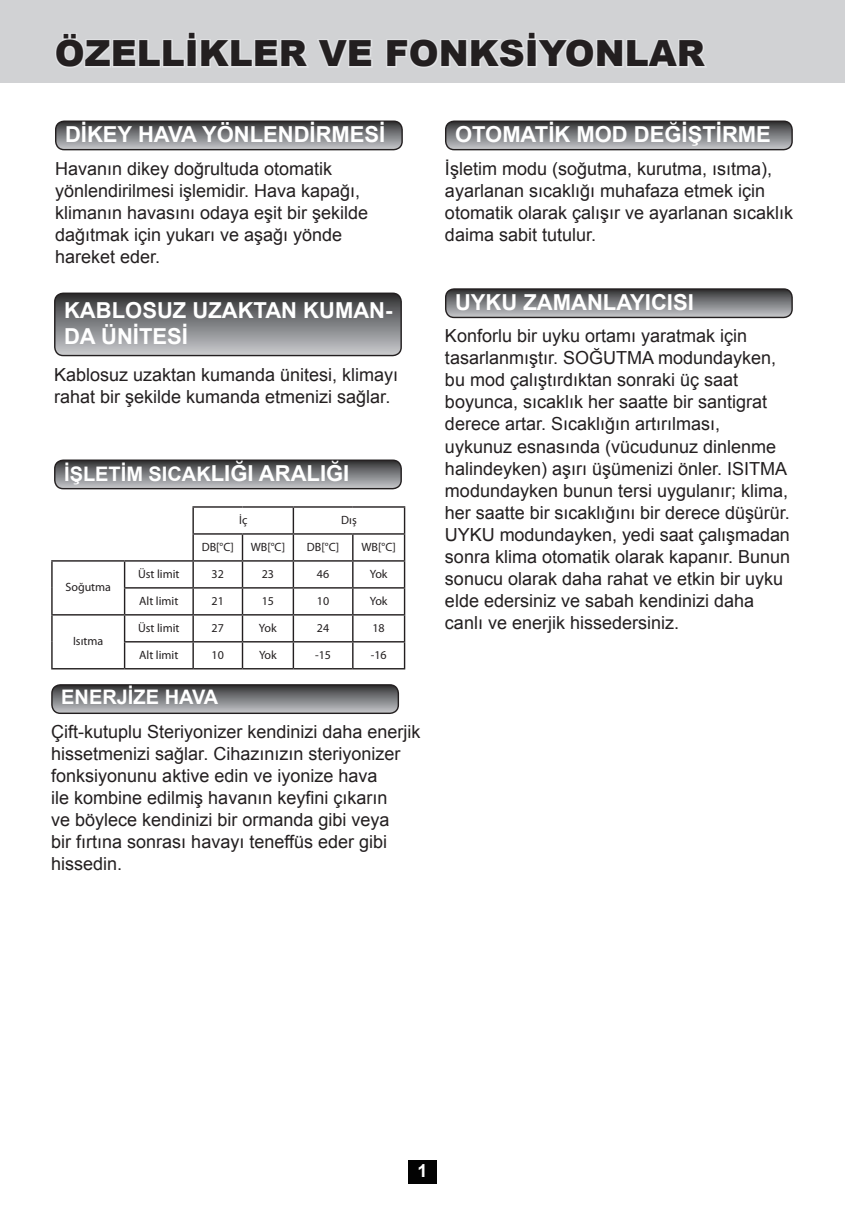
<style>
.page{position:relative;width:845px;height:1225px;background:#fff}
.page>*{position:absolute;margin:0;border:0;box-sizing:border-box;transform-origin:0 0}
.t1{font:900 36px "Arial";color:#231f20}
.t2{font:700 22px/26.4px "Arial";color:#fff}
.t3{font:700 20px "Arial";color:#fff}
.t4{font:18px/22px "Arial";color:#231f20}
.t5{font:700 18px "Arial";color:#fff}
.t6{font:12px "Myriad Pro";color:#231f20}
.s1{font-size:22px}
</style>
<div class="page">
<div style="left:408px;top:1160px;width:29px;height:23px;background:#030303"></div>
<div style="left:0;top:0;width:845px;height:83px;background:#d1d2d4"></div>
<svg style="left:56px;top:122px;width:346px;height:28px;background:#7a7b7e"></svg>
<div style="left:55px;top:120px;width:348px;height:30px;border:1px solid #231f20;border-radius:9px"></div>
<svg style="left:55px;top:294px;width:346px;height:61px;background:#7d7d80"></svg>
<div style="left:54px;top:292px;width:348px;height:64px;border:1px solid #231f20;border-radius:9px"></div>
<svg style="left:55px;top:461px;width:346px;height:27px;background:#7a7b7e"></svg>
<div style="left:54px;top:459px;width:348px;height:30px;border:1px solid #231f20;border-radius:9px"></div>
<svg style="left:446px;top:122px;width:346px;height:28px;background:#7a7b7e"></svg>
<div style="left:445px;top:120px;width:348px;height:30px;border:1px solid #231f20;border-radius:9px"></div>
<svg style="left:446px;top:290px;width:346px;height:27px;background:#7b7c7f"></svg>
<div style="left:445px;top:288px;width:348px;height:30px;border:1px solid #231f20;border-radius:9px"></div>
<hr style="left:51px;top:560px;width:74px;height:1px;background:#231f20">
<hr style="left:51px;top:561px;width:2px;height:27px;background:#231f20">
<hr style="left:51px;top:588px;width:2px;height:26px;background:#231f20">
<hr style="left:125px;top:560px;width:68px;height:1px;background:#231f20">
<hr style="left:192px;top:561px;width:2px;height:26px;background:#231f20">
<hr style="left:124px;top:587px;width:69px;height:1px;background:#231f20">
<hr style="left:193px;top:587px;width:49px;height:1px;background:#231f20">
<hr style="left:192px;top:588px;width:2px;height:26px;background:#231f20">
<hr style="left:242px;top:587px;width:51px;height:1px;background:#231f20">
<hr style="left:293px;top:587px;width:60px;height:1px;background:#231f20">
<hr style="left:353px;top:587px;width:52px;height:1px;background:#231f20">
<hr style="left:51px;top:614px;width:74px;height:1px;background:#231f20">
<hr style="left:51px;top:615px;width:2px;height:27px;background:#231f20">
<hr style="left:51px;top:642px;width:2px;height:26px;background:#231f20">
<hr style="left:125px;top:614px;width:68px;height:1px;background:#231f20">
<hr style="left:193px;top:614px;width:49px;height:1px;background:#231f20">
<hr style="left:192px;top:615px;width:2px;height:26px;background:#231f20">
<hr style="left:242px;top:614px;width:51px;height:1px;background:#231f20">
<hr style="left:293px;top:614px;width:60px;height:1px;background:#231f20">
<hr style="left:353px;top:614px;width:52px;height:1px;background:#231f20">
<hr style="left:124px;top:641px;width:69px;height:1px;background:#231f20">
<svg style="left:124px;top:561px;width:1px;height:107px"></svg>
<hr style="left:193px;top:641px;width:49px;height:1px;background:#231f20">
<hr style="left:192px;top:642px;width:2px;height:26px;background:#231f20">
<hr style="left:242px;top:641px;width:51px;height:1px;background:#231f20">
<hr style="left:293px;top:641px;width:60px;height:1px;background:#231f20">
<hr style="left:353px;top:641px;width:52px;height:1px;background:#231f20">
<hr style="left:192px;top:506px;width:50px;height:2px;background:#231f20">
<hr style="left:192px;top:508px;width:2px;height:25px;background:#231f20">
<hr style="left:242px;top:506px;width:51px;height:2px;background:#231f20">
<hr style="left:293px;top:506px;width:60px;height:2px;background:#231f20">
<hr style="left:353px;top:506px;width:52px;height:2px;background:#231f20">
<hr style="left:192px;top:533px;width:50px;height:1px;background:#231f20">
<hr style="left:192px;top:534px;width:2px;height:26px;background:#231f20">
<hr style="left:242px;top:533px;width:51px;height:1px;background:#231f20">
<svg style="left:242px;top:534px;width:1px;height:134px"></svg>
<hr style="left:293px;top:533px;width:60px;height:1px;background:#231f20">
<svg style="left:293px;top:508px;width:1px;height:160px"></svg>
<hr style="left:353px;top:533px;width:52px;height:1px;background:#231f20">
<svg style="left:352px;top:534px;width:1px;height:134px"></svg>
<svg style="left:404px;top:508px;width:1px;height:160px"></svg>
<hr style="left:193px;top:560px;width:49px;height:1px;background:#231f20">
<hr style="left:242px;top:560px;width:51px;height:1px;background:#231f20">
<hr style="left:293px;top:560px;width:60px;height:1px;background:#231f20">
<hr style="left:353px;top:560px;width:52px;height:1px;background:#231f20">
<hr style="left:51px;top:668px;width:74px;height:1px;background:#231f20">
<hr style="left:125px;top:668px;width:68px;height:1px;background:#231f20">
<hr style="left:193px;top:668px;width:49px;height:1px;background:#231f20">
<hr style="left:242px;top:668px;width:51px;height:1px;background:#231f20">
<hr style="left:293px;top:668px;width:60px;height:1px;background:#231f20">
<hr style="left:353px;top:668px;width:52px;height:1px;background:#231f20">
<svg style="left:52px;top:685px;width:346px;height:28px;background:#7c7d80"></svg>
<div style="left:51px;top:684px;width:348px;height:30px;border:1px solid #231f20;border-radius:9px"></div>
<svg style="left:55px;top:32px;width:318px;height:36px"></svg>
<svg style="left:386px;top:32px;width:321px;height:36px"></svg>
<h1 class="t1" style="left:55px;top:27px;width:651px">ÖZELLİKLER VE FONKSİYONLAR</h1>
<p class="t2" style="left:65px;top:122px;width:322px">DİKEY HAVA YÖNLENDİRMESİ</p>
<p class="t4" style="left:55px;top:157px;width:315px">Havanın dikey doğrultuda otomatik yönlendirilmesi işlemidir. Hava kapağı, klimanın havasını odaya eşit bir şekilde dağıtmak için yukarı ve aşağı yönde hareket eder.</p>
<p class="t2" style="left:64px;top:297px;width:330px">KABLOSUZ UZAKTAN KUMAN-<br>DA ÜNİTESİ</p>
<p class="t4" style="left:54px;top:363px;width:346px">Kablosuz uzaktan kumanda ünitesi, klimayı rahat bir şekilde kumanda etmenizi sağlar.</p>
<p class="t3" style="left:64px;top:460px;width:287px">İŞLETİM SICAK<span class="s1">LIĞI ARALIĞI</span></p>
<p class="t6" style="left:239px;top:513px;width:10px">İç</p>
<p class="t6" style="left:341px;top:513px;width:17px">Dış</p>
<p class="t6" style="left:65px;top:581px;width:47px">Soğutma</p>
<p class="t6" style="left:202px;top:540px;width:34px">DB[°C]</p>
<p class="t6" style="left:251px;top:540px;width:36px">WB[°C]</p>
<p class="t6" style="left:307px;top:540px;width:34px">DB[°C]</p>
<p class="t6" style="left:361px;top:540px;width:36px">WB[°C]</p>
<p class="t6" style="left:138px;top:567px;width:43px">Üst limit</p>
<p class="t6" style="left:212px;top:567px;width:14px">32</p>
<p class="t6" style="left:262px;top:567px;width:14px">23</p>
<p class="t6" style="left:317px;top:567px;width:14px">46</p>
<p class="t6" style="left:370px;top:567px;width:19px">Yok</p>
<p class="t6" style="left:139px;top:594px;width:41px">Alt limit</p>
<p class="t6" style="left:212px;top:594px;width:14px">21</p>
<p class="t6" style="left:262px;top:594px;width:14px">15</p>
<p class="t6" style="left:317px;top:594px;width:14px">10</p>
<p class="t6" style="left:370px;top:594px;width:19px">Yok</p>
<p class="t6" style="left:138px;top:621px;width:43px">Üst limit</p>
<p class="t6" style="left:212px;top:621px;width:14px">27</p>
<p class="t6" style="left:259px;top:621px;width:19px">Yok</p>
<p class="t6" style="left:317px;top:621px;width:14px">24</p>
<p class="t6" style="left:372px;top:621px;width:14px">18</p>
<p class="t6" style="left:139px;top:648px;width:41px">Alt limit</p>
<p class="t6" style="left:212px;top:648px;width:14px">10</p>
<p class="t6" style="left:259px;top:648px;width:19px">Yok</p>
<p class="t6" style="left:315px;top:648px;width:17px">-15</p>
<p class="t6" style="left:371px;top:648px;width:17px">-16</p>
<p class="t3" style="left:61px;top:684px;width:159px">ENERJİZE HAVA</p>
<p class="t4" style="left:51px;top:721px;width:371px">Çift-kutuplu Steriyonizer kendinizi daha enerjik hissetmenizi sağlar. Cihazınızın steriyonizer fonksiyonunu aktive edin ve iyonize hava<br>ile kombine edilmiş havanın keyfini çıkarın<br>ve böylece kendinizi bir ormanda gibi veya<br>bir fırtına sonrası havayı teneffüs eder gibi hissedin.</p>
<p class="t6" style="left:73px;top:635px;width:32px">Isıtma</p>
<p class="t2" style="left:455px;top:122px;width:317px">OTOMATİK MOD DEĞİŞTİRME</p>
<p class="t4" style="left:445px;top:157px;width:350px">İşletim modu (soğutma, kurutma, ısıtma), ayarlanan sıcaklığı muhafaza etmek için otomatik olarak çalışır ve ayarlanan sıcaklık daima sabit tutulur.</p>
<p class="t2" style="left:455px;top:290px;width:240px">UYKU ZAMANLAYICISI</p>
<p class="t4" style="left:445px;top:325px;width:346px">Konforlu bir uyku ortamı yaratmak için tasarlanmıştır. SOĞUTMA modundayken, bu mod çalıştırdıktan sonraki üç saat boyunca, sıcaklık her saatte bir santigrat derece artar. Sıcaklığın artırılması, uykunuz esnasında (vücudunuz dinlenme halindeyken) aşırı üşümenizi önler. ISITMA modundayken bunun tersi uygulanır; klima, her saatte bir sıcaklığını bir derece düşürür.<br>UYKU modundayken, yedi saat çalışmadan sonra klima otomatik olarak kapanır. Bunun sonucu olarak daha rahat ve etkin bir uyku elde edersiniz ve sabah kendinizi daha canlı ve enerjik hissedersiniz.</p>
<p class="t5" style="left:417px;top:1159px;width:12px">1</p>
</div>
